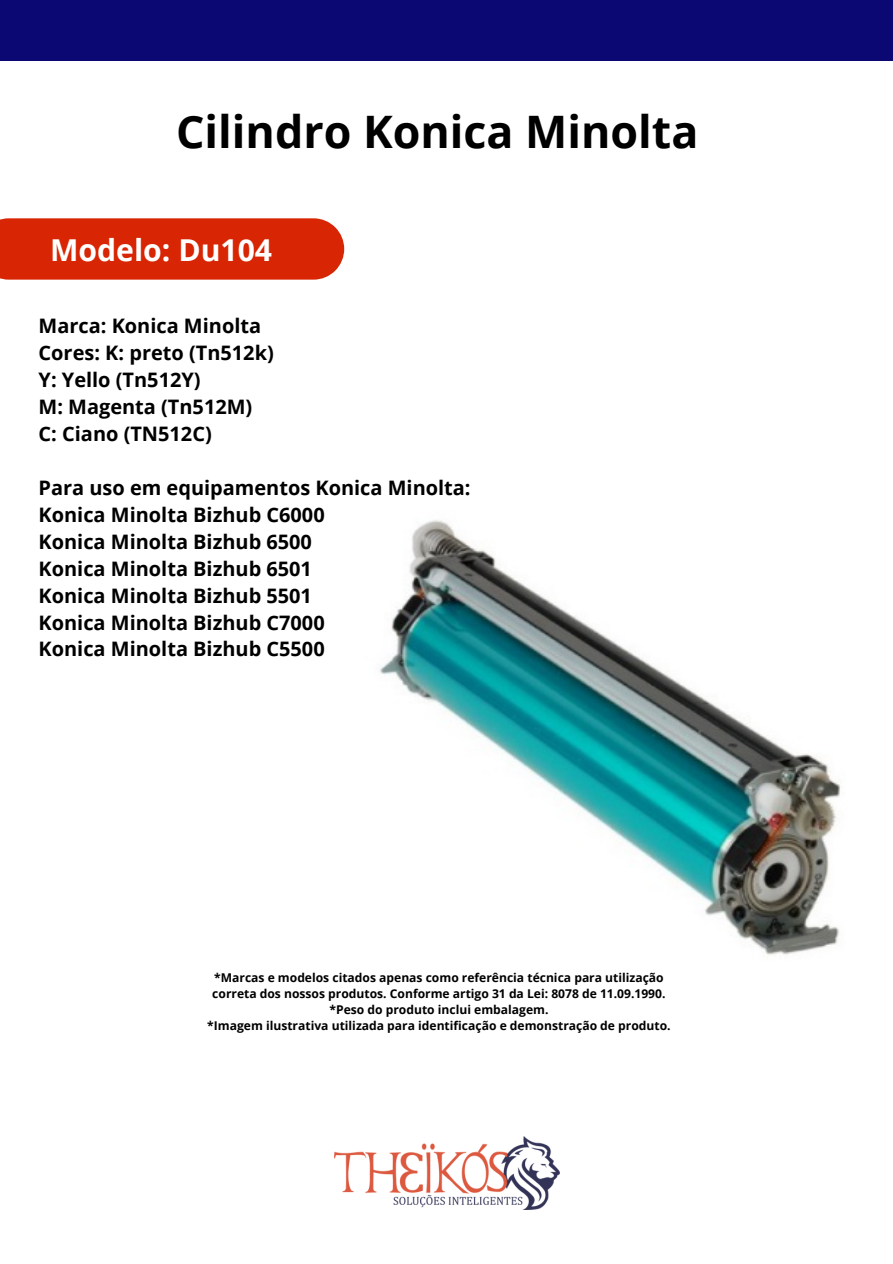
<style>
.page{position:relative;width:893px;height:1264px;background:#fff}
.page>*{position:absolute;margin:0;border:0;box-sizing:border-box;transform-origin:0 0}
.t1{font:700 44.7px "Open Sans";color:#000}
.t2{font:700 30.15px "Open Sans";color:#fff}
.t3{font:700 19.95px "Open Sans";color:#000}
.t4{font:700 12.15px/16.2px "Open Sans";color:#000}
</style>
<div class="page">
<div style="left:0;top:0;width:892px;height:61px;background:#0c0873"></div>
<div style="left:0;top:218px;width:344px;height:61px;background:#d82503"></div>
<img style="left:334px;top:1136px;width:225px;height:73px">
<img style="left:380px;top:520px;width:461px;height:435px">
<p class="t1" style="left:176px;top:100px;width:523px">Cilindro Konica Minolta</p>
<p class="t2" style="left:50px;top:228px;width:223px">Modelo: Du104</p>
<p class="t3" style="left:39px;top:311px;width:224px">Marca: Konica Minolta</p>
<p class="t3" style="left:39px;top:338px;width:237px">Cores: K: preto (Tn512k)</p>
<p class="t3" style="left:39px;top:365px;width:163px">Y: Yello (Tn512Y)</p>
<p class="t3" style="left:39px;top:392px;width:215px">M: Magenta (Tn512M)</p>
<p class="t3" style="left:39px;top:419px;width:175px">C: Ciano (TN512C)</p>
<p class="t3" style="left:39px;top:473px;width:433px">Para uso em equipamentos Konica Minolta:</p>
<p class="t3" style="left:39px;top:500px;width:287px">Konica Minolta Bizhub C6000</p>
<p class="t3" style="left:39px;top:527px;width:275px">Konica Minolta Bizhub 6500</p>
<p class="t3" style="left:39px;top:554px;width:275px">Konica Minolta Bizhub 6501</p>
<p class="t3" style="left:39px;top:581px;width:275px">Konica Minolta Bizhub 5501</p>
<p class="t3" style="left:39px;top:608px;width:287px">Konica Minolta Bizhub C7000</p>
<p class="t3" style="left:39px;top:635px;width:287px">Konica Minolta Bizhub C5500</p>
<p class="t4" style="left:212px;top:969px;width:454px">*Marcas e modelos citados apenas como referência técnica para utilização correta dos nossos produtos. Conforme artigo 31 da Lei: 8078 de 11.09.1990.</p>
<p class="t4" style="left:329px;top:1001px;width:220px">*Peso do produto inclui embalagem.</p>
<p class="t4" style="left:207px;top:1017px;width:465px">*Imagem ilustrativa utilizada para identificação e demonstração de produto.</p>
</div>
